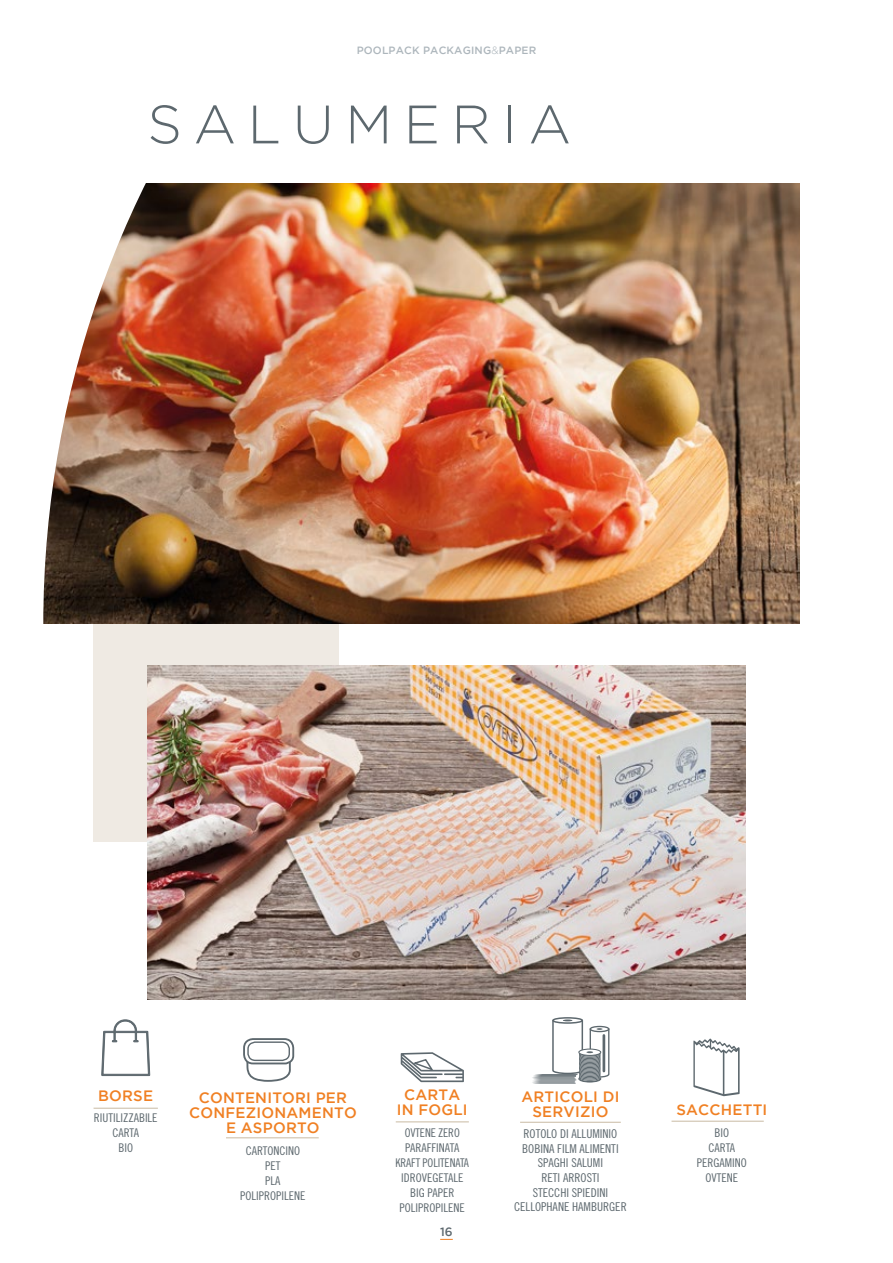
<style>
.page{position:relative;width:893px;height:1263px;background:#fff}
.page>*{position:absolute;margin:0;border:0;box-sizing:border-box;transform-origin:0 0}
.t1{font:300 54px "Gotham";letter-spacing:.215em;color:#5d686e}
.t2{font:500 15px/15px "Gotham";letter-spacing:.015em;color:#f08023;text-align:center}
.t3{font:12.15px/14.5px "Trade Gothic LT Std Cn 18";color:#5d686e;text-align:center}
.t4{font:12px/15px "Trade Gothic LT Std Cn 18";color:#5d686e;text-align:center}
.t5{font:500 12px "Gotham";color:#5d686e}
.t6{font:500 10.5px "Gotham";letter-spacing:.015em;color:#adb6bc}
.s1{font-weight:300}
</style>
<div class="page">
<div style="left:94px;top:483px;width:245px;height:359px;background:#efeae3"></div>
<img style="left:278px;top:184px;width:521px;height:440px">
<img style="left:278px;top:665px;width:468px;height:334px">
<img style="left:43px;top:183px;width:235px;height:956px">
<hr style="left:94px;top:1108px;width:64px;height:1px;background:#cfc2ad">
<svg style="left:101px;top:1019px;width:49px;height:57px"></svg>
<hr style="left:396px;top:1121px;width:73px;height:1px;background:#cfc2ad">
<svg style="left:401px;top:1052px;width:63px;height:30px"></svg>
<hr style="left:671px;top:1121px;width:93px;height:1px;background:#cfc2ad">
<svg style="left:693px;top:1038px;width:47px;height:58px"></svg>
<hr style="left:520px;top:1122px;width:101px;height:1px;background:#cfc2ad">
<div style="left:552px;top:1017px;width:31px;height:7px;border:2px solid #5d686e;border-radius:50%"></div>
<svg style="left:532px;top:1019px;width:78px;height:65px"></svg>
<hr style="left:226px;top:1137px;width:93px;height:1px;background:#cfc2ad">
<svg style="left:246px;top:1061px;width:46px;height:22px"></svg>
<svg style="left:243px;top:1038px;width:51px;height:26px"></svg>
<div style="left:247px;top:1041px;width:43px;height:20px;background:#fff;border:1px solid #5d686e;border-radius:7px"></div>
<svg style="left:440px;top:1239px;width:13px;height:1px"></svg>
<p class="t6" style="left:357px;top:44px;width:181px">POOLPACK PACKAGING<span class="s1">&amp;</span>PAPER</p>
<h1 class="t1" style="left:147px;top:95px;width:425px">SALUMERIA</h1>
<p class="t2" style="left:98px;top:1087px;width:56px">BORSE</p>
<p class="t4" style="left:94px;top:1110px;width:65px">RIUTILIZZABILE<br>CARTA<br>BIO</p>
<p class="t2" style="left:189px;top:1089px;width:169px">CONTENITORI PER<br>CONFEZIONAMENTO<br>E ASPORTO</p>
<p class="t4" style="left:240px;top:1142px;width:67px">CARTONCINO<br>PET<br>PLA<br>POLIPROPILENE</p>
<p class="t2" style="left:397px;top:1087px;width:72px">CARTA<br>IN FOGLI</p>
<p class="t4" style="left:395px;top:1125px;width:75px">OVTENE ZERO<br>PARAFFINATA<br>KRAFT POLITENATA<br>IDROVEGETALE<br>BIG PAPER<br>POLIPROPILENE</p>
<p class="t5" style="left:440px;top:1225px;width:14px">16</p>
<p class="t2" style="left:521px;top:1089px;width:99px">ARTICOLI DI<br>SERVIZIO</p>
<p class="t3" style="left:514px;top:1126px;width:114px">ROTOLO DI ALLUMINIO<br>BOBINA FILM ALIMENTI<br>SPAGHI SALUMI<br>RETI ARROSTI<br>STECCHI SPIEDINI<br>CELLOPHANE HAMBURGER</p>
<p class="t2" style="left:676px;top:1102px;width:92px">SACCHETTI</p>
<p class="t4" style="left:697px;top:1125px;width:51px">BIO<br>CARTA<br>PERGAMINO<br>OVTENE</p>
</div>
